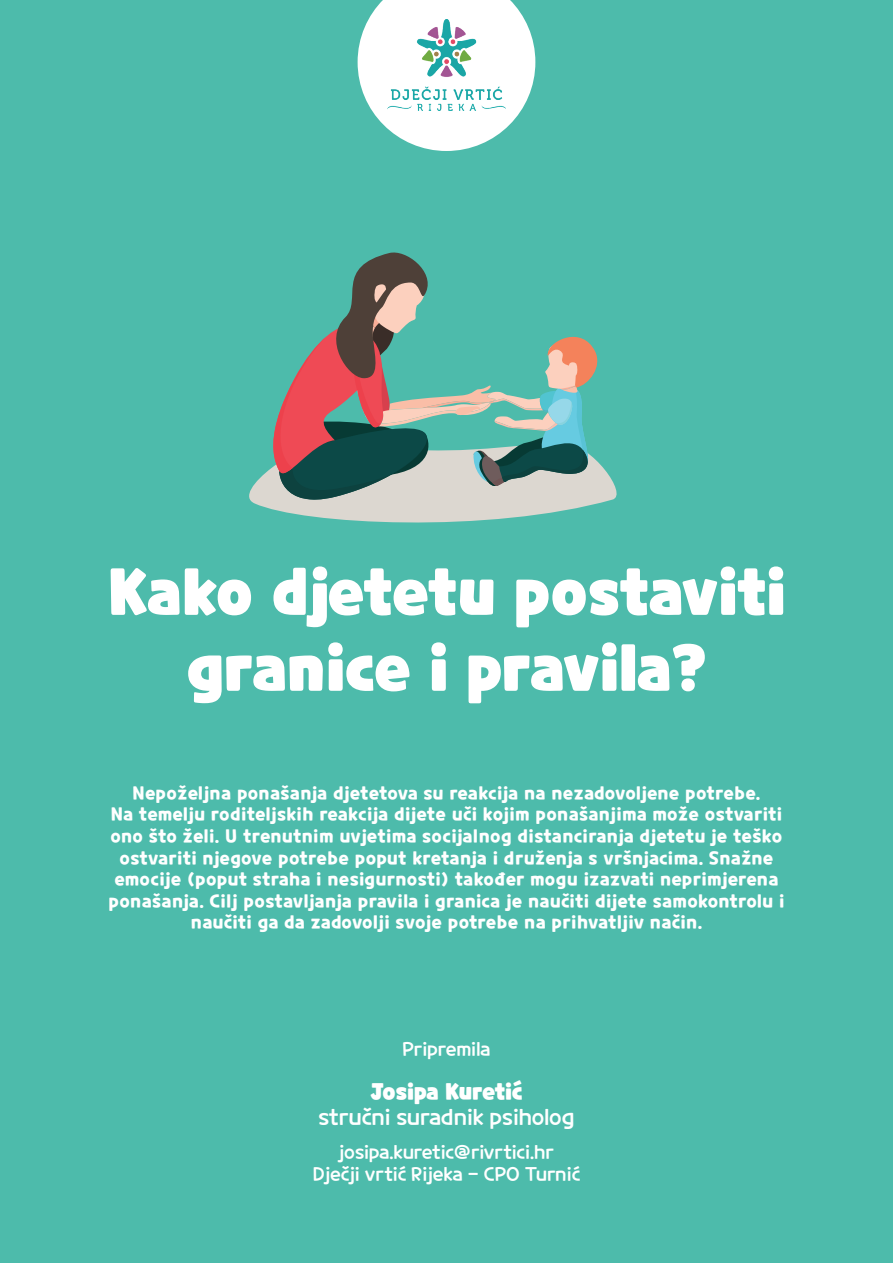
<style>
.page{position:relative;width:893px;height:1263px;background:#4dbbab}
.page>*{position:absolute;margin:0;border:0;box-sizing:border-box;transform-origin:0 0}
.t1{font:900 63.3px/75.9px "Cookie Run";color:#fff;text-align:center}
.t2{font:900 22.5px "Cookie Run";color:#fff}
.t3{font:21px "Cookie Run";color:#fff}
.t4{font:700 18px/21.6px "Cookie Run";letter-spacing:.02em;color:#fff;text-align:center}
.t5{font:18px/21.6px "Cookie Run";color:#fff;text-align:center}
</style>
<div class="page">
<svg style="left:358px;top:0;width:177px;height:151px"></svg>
<img style="left:387px;top:20px;width:119px;height:90px">
<svg style="left:249px;top:252px;width:368px;height:271px"></svg>
<h1 class="t1" style="left:108px;top:553px;width:679px">Kako djetetu postaviti granice i pravila?</h1>
<p class="t4" style="left:109px;top:782px;width:677px">Nepoželjna ponašanja djetetova su reakcija na nezadovoljene potrebe.<br>Na temelju roditeljskih reakcija dijete uči kojim ponašanjima može ostvariti ono što želi. U trenutnim uvjetima socijalnog distanciranja djetetu je teško ostvariti njegove potrebe poput kretanja i druženja s vršnjacima. Snažne emocije (poput straha i nesigurnosti) također mogu izazvati neprimjerena ponašanja. Cilj postavljanja pravila i granica je naučiti dijete samokontrolu i naučiti ga da zadovolji svoje potrebe na prihvatljiv način.</p>
<p class="t5" style="left:402px;top:1038px;width:90px">Pripremila</p>
<p class="t2" style="left:370px;top:1076px;width:154px">Josipa Kuretić</p>
<p class="t3" style="left:318px;top:1102px;width:258px">stručni suradnik psiholog</p>
<p class="t5" style="left:313px;top:1141px;width:269px">josipa.kuretic@rivrtici.hr<br>Dječji vrtić Rijeka - CPO Turnić</p>
</div>
